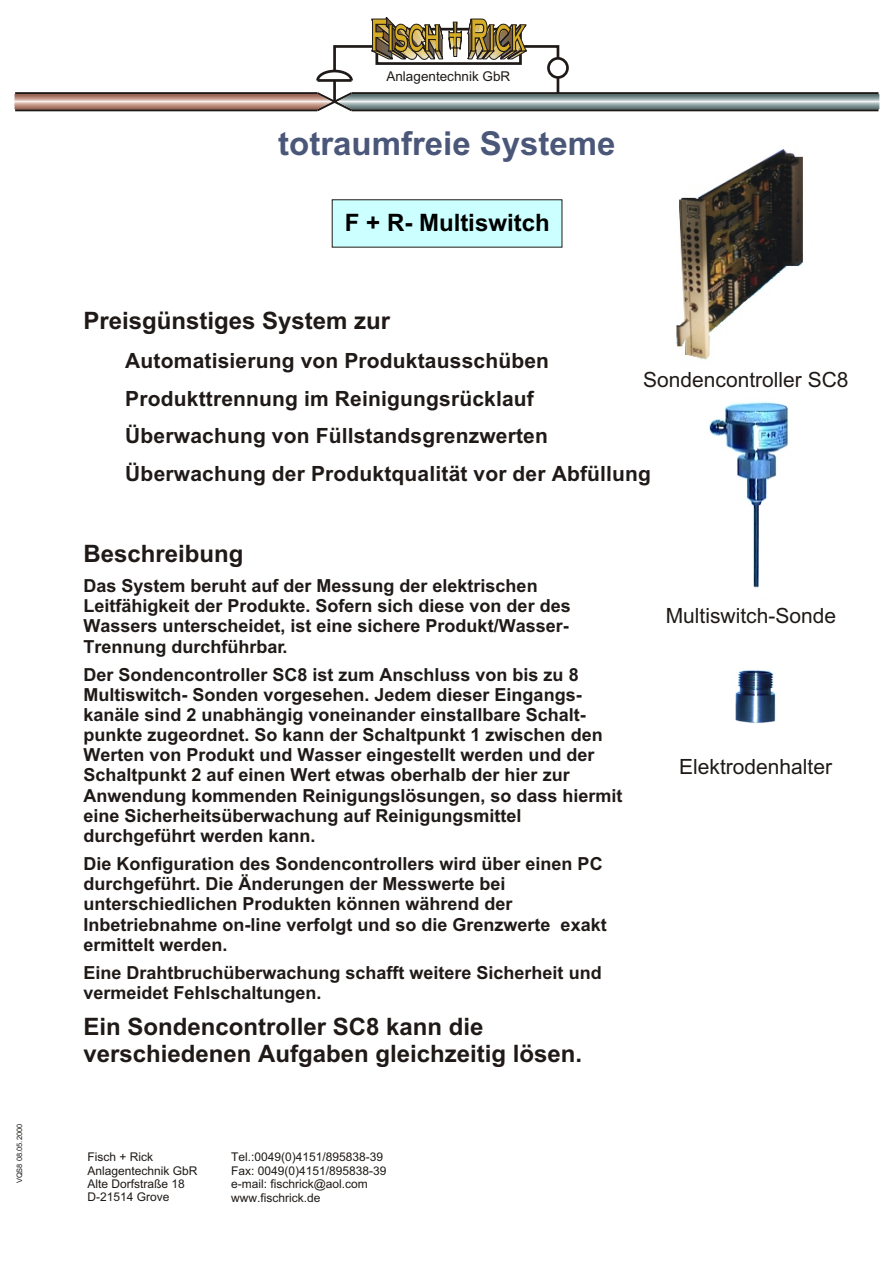
<style>
.page{position:relative;width:894px;height:1263px;background:#fff}
.page>*{position:absolute;margin:0;border:0;box-sizing:border-box;transform-origin:0 0}
.t1{font:700 33px "Arial";color:#4a5778}
.t2{font:700 24px/26.8px "Arial";color:#1f1a17}
.t3{font:700 24px "Arial";color:#000}
.t4{font:700 21px/37.8px "Arial";letter-spacing:.01em;color:#1f1a17}
.t5{font:21px "Arial";color:#1f1a17}
.t6{font:700 18px/20.1px "Arial";color:#1f1a17}
.t7{font:13.5px "Arial";color:#1f1a17}
.t8{font:12px/13.4px "Arial";color:#1f1a17}
.t9{font:7.5px "Arial";color:#1f1a17}
</style>
<div class="page">
<hr style="left:352px;top:92px;width:527px;height:2px;background:#1f1a17">
<hr style="left:352px;top:109px;width:527px;height:2px;background:#1f1a17">
<hr style="left:15px;top:109px;width:303px;height:2px;background:#1f1a17">
<hr style="left:15px;top:92px;width:303px;height:2px;background:#1f1a17">
<div style="left:547px;top:57px;width:22px;height:22px;border:3px solid #1f1a17;border-radius:50%"></div>
<svg style="left:315px;top:17px;width:246px;height:95px"></svg>
<img style="left:337px;top:94px;width:542px;height:15px">
<img style="left:15px;top:94px;width:317px;height:15px">
<img style="left:676px;top:149px;width:127px;height:211px">
<div style="left:332px;top:200px;width:230px;height:47px;background:#cff"></div>
<img style="left:709px;top:401px;width:79px;height:187px">
<img style="left:735px;top:670px;width:41px;height:54px">
<p class="t9" style="left:17px;top:1183px;width:61px;rotate:-90deg">VQS8 08.05.2000</p>
<p class="t7" style="left:386px;top:71px;width:125px">Anlagentechnik GbR</p>
<h1 class="t1" style="left:278px;top:131px;width:339px">totraumfreie Systeme</h1>
<h2 class="t3" style="left:345px;top:214px;width:206px">F + R- Multiswitch</h2>
<h2 class="t2" style="left:83px;top:309px;width:308px">Preisgünstiges System zur</h2>
<p class="t4" style="left:125px;top:343px;width:527px">Automatisierung von Produktausschüben Produkttrennung im Reinigungsrücklauf Überwachung von Füllstandsgrenzwerten Überwachung der Produktqualität vor der Abfüllung</p>
<p class="t5" style="left:643px;top:372px;width:207px">Sondencontroller SC8</p>
<h2 class="t2" style="left:83px;top:542px;width:162px">Beschreibung</h2>
<p class="t6" style="left:83px;top:578px;width:489px">Das System beruht auf der Messung der elektrischen Leitfähigkeit der Produkte. Sofern sich diese von der des Wassers unterscheidet, ist eine sichere Produkt/Wasser-Trennung durchführbar.</p>
<p class="t6" style="left:83px;top:666px;width:541px">Der Sondencontroller SC8 ist zum Anschluss von bis zu 8<br>Multiswitch- Sonden vorgesehen. Jedem dieser Eingangs&shy;kanäle sind 2 unabhängig voneinander einstallbare Schalt&shy;punkte zugeordnet. So kann der Schaltpunkt 1 zwischen den Werten von Produkt und Wasser eingestellt werden und der Schaltpunkt 2 auf einen Wert etwas oberhalb der hier zur Anwendung kommenden Reinigungslösungen, so dass hiermit eine Sicherheitsüberwachung auf Reinigungsmittel durchgeführt werden kann.</p>
<p class="t6" style="left:83px;top:855px;width:525px">Die Konfiguration des Sondencontrollers wird über einen PC durchgeführt. Die Änderungen der Messwerte bei unterschiedlichen Produkten können während der Inbetriebnahme on-line verfolgt und so die Grenzwerte exakt ermittelt werden.</p>
<p class="t6" style="left:83px;top:964px;width:520px">Eine Drahtbruchüberwachung schafft weitere Sicherheit und vermeidet Fehlschaltungen.</p>
<h2 class="t2" style="left:83px;top:1016px;width:500px">Ein Sondencontroller SC8 kann die verschiedenen Aufgaben gleichzeitig lösen.</h2>
<p class="t8" style="left:87px;top:1151px;width:112px">Fisch + Rick<br>Anlagentechnik GbR<br>Alte Dorfstraße 18<br>D-21514 Grove</p>
<p class="t8" style="left:231px;top:1152px;width:157px">Tel.:0049(0)4151/895838-39<br>Fax: 0049(0)4151/895838-39 e-mail: fischrick@aol.com www.fischrick.de</p>
<p class="t5" style="left:666px;top:608px;width:172px">Multiswitch-Sonde</p>
<p class="t5" style="left:679px;top:759px;width:154px">Elektrodenhalter</p>
</div>
